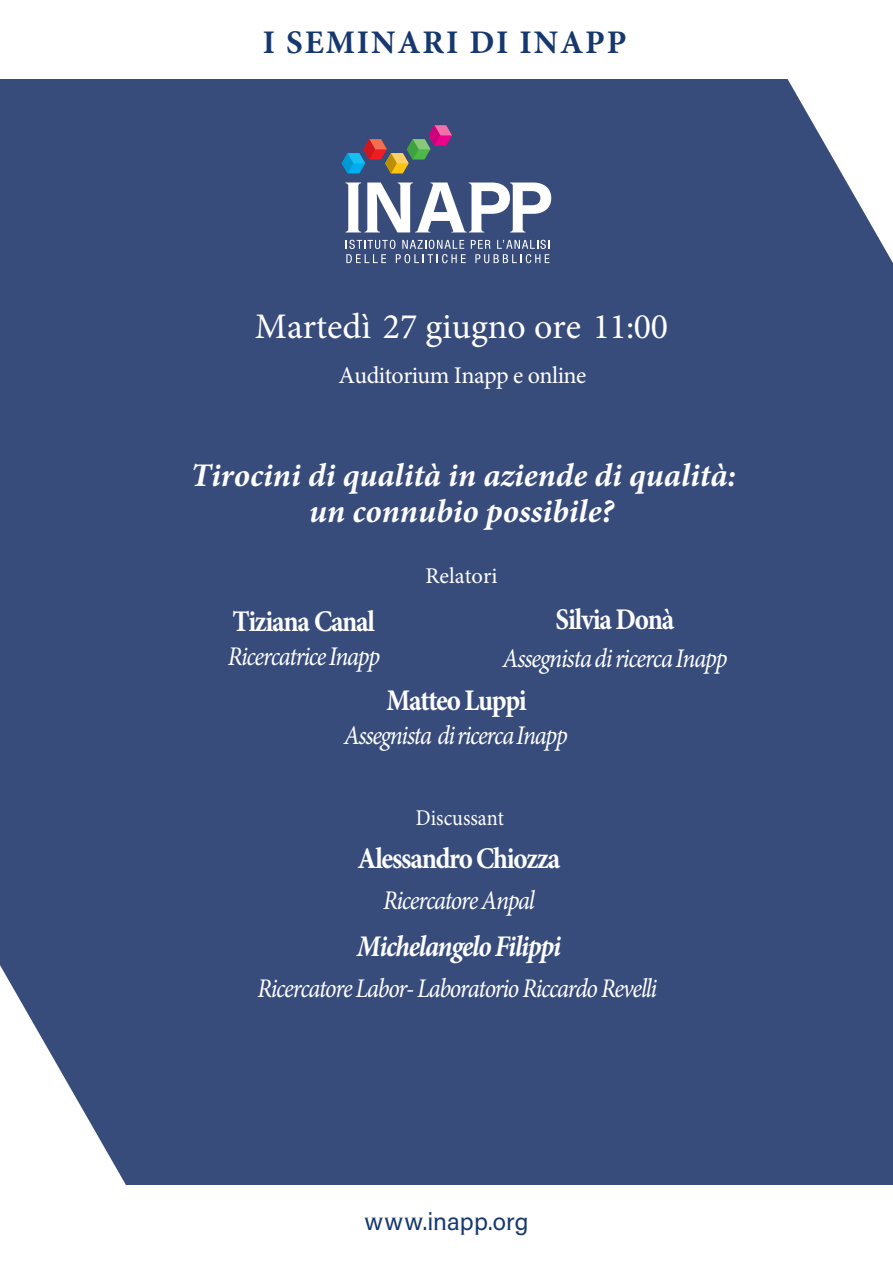
<style>
.page{position:relative;width:893px;height:1263px;background:#384c7c}
.page>*{position:absolute;margin:0;border:0;box-sizing:border-box;transform-origin:0 0}
.t1{font:36px "Minion Pro";color:#fff}
.t2{font:italic 700 33px/36.2px "Minion Pro";color:#fff;text-align:center}
.t3{font:700 33px "Minion Pro";letter-spacing:.055em;color:#17386e}
.t4{font:700 30px "Minion Pro";letter-spacing:-.045em;color:#fff;scale:.9 1}
.t5{font:italic 700 30px "Minion Pro";letter-spacing:-.045em;color:#fff;scale:.9 1}
.t6{font:italic 27px "Minion Pro";letter-spacing:-.05em;color:#fff;scale:.9 1}
.t7{font:24px "Minion Pro";letter-spacing:-.02em;color:#fff}
.t8{font:24px "Inapp";letter-spacing:-.005em;color:#17386e}
.t9{font:22.5px "Minion Pro";color:#fff;scale:.9 1}
.t10{font:22.5px "Minion Pro";color:#fff}
</style>
<div class="page">
<div style="left:0;top:1185px;width:893px;height:78px;background:#fff"></div>
<div style="left:0;top:0;width:893px;height:79px;background:#fff"></div>
<svg style="left:787px;top:79px;width:106px;height:184px"></svg>
<svg style="left:0;top:965px;width:126px;height:220px;fill:#fff"></svg>
<svg style="left:346px;top:240px;width:203px;height:23px"></svg>
<svg style="left:345px;top:183px;width:206px;height:49px"></svg>
<svg style="left:342px;top:125px;width:110px;height:48px"></svg>
<p class="t3" style="left:263px;top:19px;width:365px">I SEMINARI DI INAPP</p>
<h1 class="t1" style="left:255px;top:305px;width:415px">Martedì 27 giugno ore 11:00</h1>
<p class="t7" style="left:338px;top:360px;width:249px">Auditorium Inapp e online</p>
<p class="t2" style="left:191px;top:456px;width:547px">Tirocini di qualità in aziende di qualità: un connubio possibile?</p>
<p class="t10" style="left:426px;top:562px;width:73px">Relatori</p>
<p class="t4" style="left:556px;top:598px;width:134px">Silvia Donà</p>
<p class="t6" style="left:502px;top:642px;width:252px">AssegnistadiricercaInapp</p>
<p class="t4" style="left:232px;top:600px;width:160px">Tiziana Canal</p>
<p class="t6" style="left:228px;top:640px;width:171px">RicercatriceInapp</p>
<p class="t4" style="left:386px;top:679px;width:158px">Matteo Luppi</p>
<p class="t6" style="left:344px;top:719px;width:251px">Assegnista diricercaInapp</p>
<p class="t9" style="left:416px;top:804px;width:99px">Discussant</p>
<p class="t4" style="left:357px;top:837px;width:227px">AlessandroChiozza</p>
<p class="t6" style="left:383px;top:883px;width:170px">Ricercatore Anpal</p>
<p class="t5" style="left:357px;top:928px;width:229px">Michelangelo Filippi</p>
<p class="t6" style="left:257px;top:972px;width:446px">Ricercatore Labor- Laboratorio Riccardo Revelli</p>
<p class="t8" style="left:364px;top:1209px;width:166px">www.inapp.org</p>
</div>
